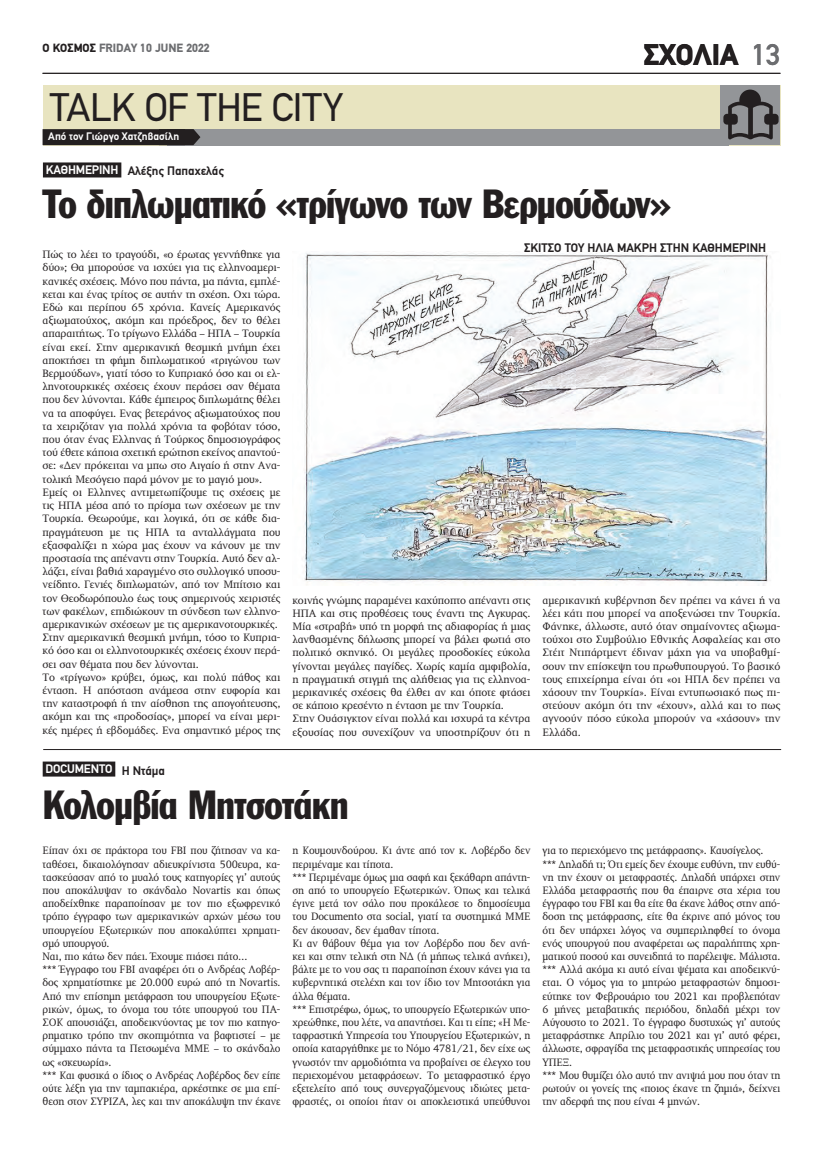
<style>
.page{position:relative;width:823px;height:1149px;background:#fff}
.page>*{position:absolute;margin:0;border:0;box-sizing:border-box;transform-origin:0 0}
.t1{font:40px "Franklin Gothic Greek Cond";letter-spacing:-.02em;color:#231f20}
.t2{font:40px "PF Din Text";letter-spacing:-.005em;color:#231f20}
.t3{font:900 30px "PF Din Text";color:#231f20}
.t4{font:700 12.5px "PF Din Text";color:#231f20}
.t5{font:700 12.5px "PF Din Text";letter-spacing:-.01em;color:#fff}
.t6{font:900 12px "PF Din Text";color:#6c6d70}
.t7{font:11px/13.2px "PF Diplomat";letter-spacing:-.01em;color:#231f20}
.t8{font:11px/13.2px "PF Diplomat";letter-spacing:-.01em;color:#231f20;scale:.96 1}
.t9{font:700 11px "PF Din Text";letter-spacing:.005em;color:#fff}
.s1{color:#231f20}
.s2{font-weight:500;color:#6c6d70}
</style>
<div class="page">
<hr style="left:43px;top:73px;width:737px;height:1px;background:#231f20">
<div style="left:43px;top:85px;width:737px;height:60px;background:#e8e4c0"></div>
<div style="left:167px;top:129px;width:561px;height:16px;background:#939598"></div>
<svg style="left:185px;top:129px;width:15px;height:16px"></svg>
<div style="left:43px;top:129px;width:142px;height:16px;background:#231f20"></div>
<div style="left:720px;top:85px;width:60px;height:60px;background:#939598"></div>
<svg style="left:723px;top:89px;width:55px;height:51px"></svg>
<div style="left:43px;top:162px;width:78px;height:15px;background:#231f20"></div>
<div style="left:43px;top:761px;width:72px;height:15px;background:#231f20"></div>
<hr style="left:43px;top:749px;width:737px;height:1px;background:#231f20">
<img style="left:302px;top:251px;width:469px;height:334px">
<p class="t6" style="left:43px;top:40px;width:169px"><span class="s1">Ο ΚΟΣΜΟΣ</span> FRIDAY 10 JUNE 2022</p>
<h2 class="t3" style="left:643px;top:37px;width:138px">ΣΧΟΛΙΑ <span class="s2">13</span></h2>
<h1 class="t2" style="left:50px;top:84px;width:294px">TALK OF THE CITY</h1>
<p class="t9" style="left:48px;top:130px;width:132px">Από τον Γιώργο Χατζηβασίλη</p>
<p class="t5" style="left:46px;top:162px;width:74px">ΚΑΘΗΜΕΡΙΝΗ</p>
<h1 class="t1" style="left:43px;top:181px;width:629px">Το διπλωματικό «τρίγωνο των Βερμούδων»</h1>
<p class="t4" style="left:128px;top:163px;width:98px">Αλέξης Παπαχελάς</p>
<p class="t7" style="left:43px;top:248px;width:239px">Πώς το λέει το τραγούδι, «ο έρωτας γεννήθηκε για δύο»; Θα μπορούσε να ισχύει για τις ελληνοαμερι&shy;κανικές σχέσεις. Μόνο που πάντα, μα πάντα, εμπλέ&shy;κεται και ένας τρίτος σε αυτήν τη σχέση. Οχι τώρα.<br>Εδώ και περίπου 65 χρόνια. Κανείς Αμερικανός αξιωματούχος, ακόμη και πρόεδρος, δεν το θέλει απαραιτήτως. Το τρίγωνο Ελλάδα – ΗΠΑ – Τουρκία είναι εκεί. Στην αμερικανική θεσμική μνήμη έχει αποκτήσει τη φήμη διπλωματικού «τριγώνου των Βερμούδων», γιατί τόσο το Κυπριακό όσο και οι ελ&shy;ληνοτουρκικές σχέσεις έχουν περάσει σαν θέματα που δεν λύνονται. Κάθε έμπειρος διπλωμάτης θέλει να τα αποφύγει. Ενας βετεράνος αξιωματούχος που τα χειριζόταν για πολλά χρόνια τα φοβόταν τόσο, που όταν ένας Ελληνας ή Τούρκος δημοσιογράφος τού έθετε κάποια σχετική ερώτηση εκείνος απαντού&shy;σε: «Δεν πρόκειται να μπω στο Αιγαίο ή στην Ανα&shy;τολική Μεσόγειο παρά μόνον με το μαγιό μου».<br>Εμείς οι Ελληνες αντιμετωπίζουμε τις σχέσεις με τις ΗΠΑ μέσα από το πρίσμα των σχέσεων με την Τουρκία. Θεωρούμε, και λογικά, ότι σε κάθε δια&shy;πραγμάτευση με τις ΗΠΑ τα ανταλλάγματα που εξασφαλίζει η χώρα μας έχουν να κάνουν με την προστασία της απέναντι στην Τουρκία. Αυτό δεν αλ&shy;λάζει, είναι βαθιά χαραγμένο στο συλλογικό υποσυ&shy;νείδητο. Γενιές διπλωματών, από τον Μπίτσιο και τον Θεοδωρόπουλο έως τους σημερινούς χειριστές των φακέλων, επιδιώκουν τη σύνδεση των ελληνο&shy;αμερικανικών σχέσεων με τις αμερικανοτουρκικές.<br>Στην αμερικανική θεσμική μνήμη, τόσο το Κυπρια&shy;κό όσο και οι ελληνοτουρκικές σχέσεις έχουν περά&shy;σει σαν θέματα που δεν λύνονται.<br>Το «τρίγωνο» κρύβει, όμως, και πολύ πάθος και ένταση. Η απόσταση ανάμεσα στην ευφορία και την καταστροφή ή την αίσθηση της απογοήτευσης, ακόμη και της «προδοσίας», μπορεί να είναι μερι&shy;κές ημέρες ή εβδομάδες. Ενα σημαντικό μέρος της</p>
<p class="t5" style="left:45px;top:761px;width:121px">DOCUMENTO <span class="s1">Η Ντάμα</span></p>
<p class="t4" style="left:523px;top:240px;width:243px">ΣΚΙΤΣΟ ΤΟΥ ΗΛΙΑ ΜΑΚΡΗ ΣΤΗΝ ΚΑΘΗΜΕΡΙΝΗ</p>
<p class="t7" style="left:292px;top:593px;width:239px">κοινής γνώμης παραμένει καχύποπτο απέναντι στις ΗΠΑ και στις προθέσεις τους έναντι της Αγκυρας.<br>Μία «στραβή» υπό τη μορφή της αδιαφορίας ή μιας λανθασμένης δήλωσης μπορεί να βάλει φωτιά στο πολιτικό σκηνικό. Οι μεγάλες προσδοκίες εύκολα γίνονται μεγάλες παγίδες. Χωρίς καμία αμφιβολία, η πραγματική στιγμή της αλήθειας για τις ελληνοα&shy;μερικανικές σχέσεις θα έλθει αν και όποτε φτάσει σε κάποιο κρεσέντο η ένταση με την Τουρκία.<br>Στην Ουάσιγκτον είναι πολλά και ισχυρά τα κέντρα εξουσίας που συνεχίζουν να υποστηρίζουν ότι η</p>
<p class="t7" style="left:542px;top:593px;width:239px;text-align:justify">αμερικανική κυβέρνηση δεν πρέπει να κάνει ή να λέει κάτι που μπορεί να αποξενώσει την Τουρκία.<br>Φάνηκε, άλλωστε, αυτό όταν σημαίνοντες αξιωμα&shy;τούχοι στο Συμβούλιο Εθνικής Ασφαλείας και στο Στέιτ Ντιπάρτμεντ έδιναν μάχη για να υποβαθμί&shy;σουν την επίσκεψη του πρωθυπουργού. Το βασικό τους επιχείρημα είναι ότι «οι ΗΠΑ δεν πρέπει να χάσουν την Τουρκία». Είναι εντυπωσιακό πως πι&shy;στεύουν ακόμη ότι την «έχουν», αλλά και το πως αγνοούν πόσο εύκολα μπορούν να «χάσουν» την Ελλάδα.</p>
<h1 class="t1" style="left:43px;top:781px;width:307px">Κολομβία Μητσοτάκη</h1>
<p class="t8" style="left:43px;top:844px;width:249px">Είπαν όχι σε πράκτορα του FBI που ζήτησαν να κα&shy;ταθέσει, δικαιολόγησαν αδιευκρίνιστα 500ευρα, κα&shy;τασκεύασαν από το μυαλό τους κατηγορίες γι’ αυτούς που αποκάλυψαν το σκάνδαλο Novartis και όπως αποδείχθηκε παραποίησαν με τον πιο εξωφρενικό τρόπο έγγραφο των αμερικανικών αρχών μέσω του υπουργείου Εξωτερικών που αποκαλύπτει χρηματι&shy;σμό υπουργού.<br>Ναι, πιο κάτω δεν πάει. Έχουμε πιάσει πάτο…<br>*** Έγγραφο του FBI αναφέρει ότι ο Ανδρέας Λοβέρ&shy;δος χρηματίστηκε με 20.000 ευρώ από τη Novartis.<br>Από την επίσημη μετάφραση του υπουργείου Εξωτε&shy;ρικών, όμως, το όνομα του τότε υπουργού του ΠΑ-ΣΟΚ απουσιάζει, αποδεικνύοντας με τον πιο κατηγο&shy;ρηματικο τρόπο την σκοπιμότητα να βαφτιστεί – με σύμμαχο πάντα τα Πετσωμένα ΜΜΕ – το σκάνδαλο ως «σκευωρία».<br>*** Και φυσικά ο ίδιος ο Ανδρέας Λοβέρδος δεν είπε ούτε λέξη για την ταμπακιέρα, αρκέστηκε σε μια επί&shy;θεση στον ΣΥΡΙΖΑ, λες και την αποκάλυψη την έκανε</p>
<p class="t8" style="left:292px;top:844px;width:249px">η Κουμουνδούρου. Κι άντε από τον κ. Λοβέρδο δεν περιμέναμε και τίποτα.<br>*** Περιμέναμε όμως μια σαφή και ξεκάθαρη απάντη&shy;ση από το υπουργείο Εξωτερικών. Όπως και τελικά έγινε μετά τον σάλο που προκάλεσε το δημοσίευμα του Documento στα social, γιατί τα συστημικά ΜΜΕ δεν άκουσαν, δεν έμαθαν τίποτα.<br>Κι αν θάβουν θέμα για τον Λοβέρδο που δεν ανή&shy;κει και στην τελική στη ΝΔ (ή μήπως τελικά ανήκει), βάλτε με το νου σας τι παραποίηση έχουν κάνει για τα κυβερνητικά στελέχη και τον ίδιο τον Μητσοτάκη για άλλα θέματα.<br>*** Επιστρέφω, όμως, το υπουργείο Εξωτερικών υπο&shy;χρεώθηκε, που λέτε, να απαντήσει. Και τι είπε; «Η Με&shy;ταφραστική Υπηρεσία του Υπουργείου Εξωτερικών, η οποία καταργήθηκε με το Νόμο 4781/21, δεν είχε ως γνωστόν την αρμοδιότητα να προβαίνει σε έλεγχο του περιεχομένου μεταφράσεων. Το μεταφραστικό έργο εξετελείτο από τους συνεργαζόμενους ιδιώτες μετα&shy;φραστές, οι οποίοι ήταν οι αποκλειστικά υπεύθυνοι</p>
<p class="t8" style="left:542px;top:844px;width:249px">για το περιεχόμενο της μετάφρασης». Καυσίγελος.<br>*** Δηλαδή τι; Ότι εμείς δεν έχουμε ευθύνη, την ευθύ&shy;νη την έχουν οι μεταφραστές. Δηλαδή υπάρχει στην Ελλάδα μεταφραστής που θα έπαιρνε στα χέρια του έγγραφο του FBI και θα είτε θα έκανε λάθος στην από&shy;δοση της μετάφρασης, είτε θα έκρινε από μόνος του ότι δεν υπάρχει λόγος να συμπεριληφθεί το όνομα ενός υπουργού που αναφέρεται ως παραλήπτης χρη&shy;ματικού ποσού και συνειδητά το παρέλειψε. Μάλιστα. *** Αλλά ακόμα κι αυτό είναι ψέματα και αποδεικνύ&shy;εται. Ο νόμος για το μητρώο μεταφραστών δημοσι&shy;εύτηκε τον Φεβρουάριο του 2021 και προβλεπόταν 6 μήνες μεταβατικής περιόδου, δηλαδή μέχρι τον Αύγουστο το 2021. Το έγγραφο δυστυχώς γι’ αυτούς μεταφράστηκε Απρίλιο του 2021 και γι’ αυτό φέρει, άλλωστε, σφραγίδα της μεταφραστικής υπηρεσίας του ΥΠΕΞ.<br>*** Μου θυμίζει όλο αυτό την ανιψιά μου που όταν τη ρωτούν οι γονείς της «ποιος έκανε τη ζημιά», δείχνει την αδερφή της που είναι 4 μηνών.</p>
</div>
